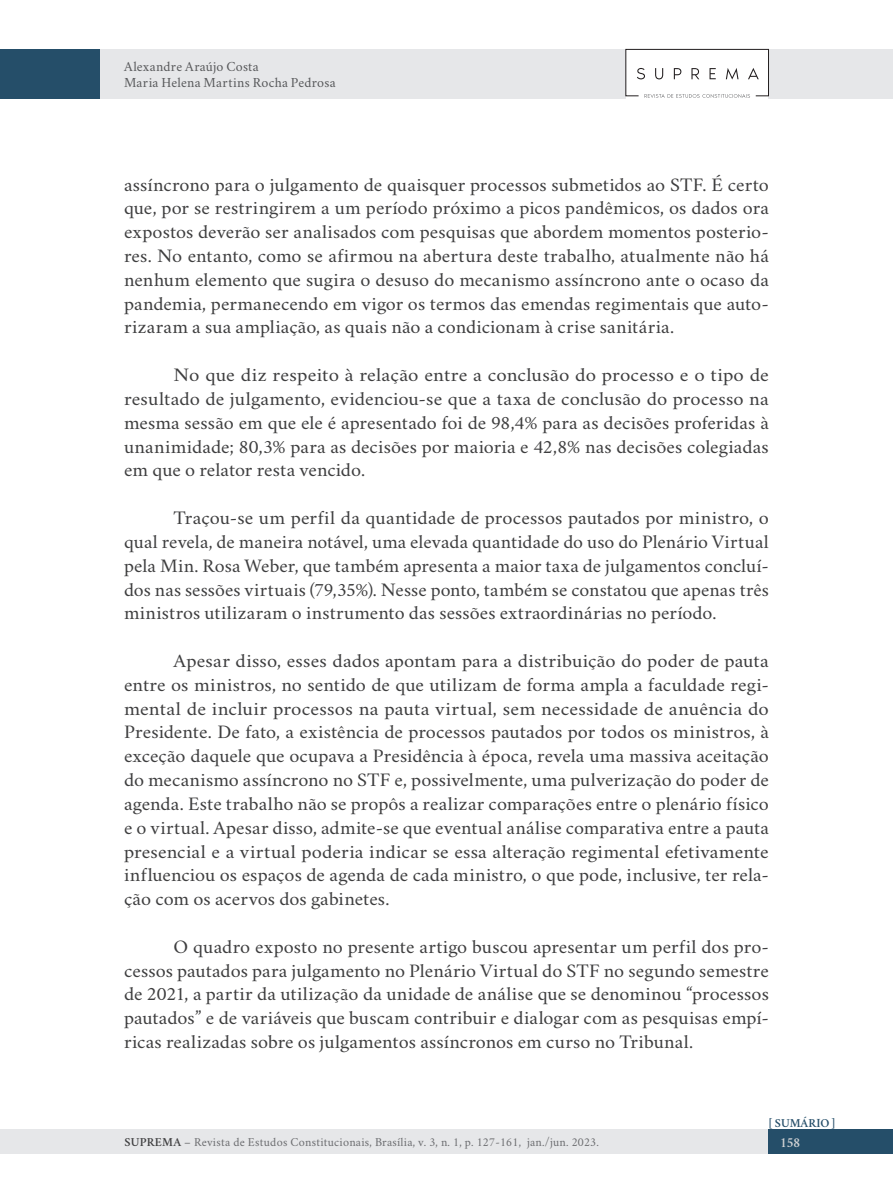
<style>
.page{position:relative;width:893px;height:1191px;background:#fff}
.page>*{position:absolute;margin:0;border:0;box-sizing:border-box;transform-origin:0 0}
.texto_corrido_pt{font:19.25px/23.8px "Crimson";letter-spacing:.005em;color:#3e3e3f;text-align:justify;scale:1.05 1}
.texto_corrido_pt-2{font:19.25px/23.8px "Crimson";letter-spacing:.005em;color:#3e3e3f;text-align:justify;scale:1.07 1}
.texto_corrido_pt-3{font:19.25px/23.8px "Crimson";letter-spacing:.005em;color:#3e3e3f;text-align:justify;scale:1.06 1}
.texto_corrido_pt-4{font:19.25px/23.8px "Crimson";letter-spacing:.005em;color:#3e3e3f;text-align:justify;scale:1.08 1}
.t1{font:14px/15.8px "Crimson";letter-spacing:.02em;color:#57585a}
.t2{font:600 14px "Crimson";color:#d1d2d4}
.t3{font:12.25px "Crimson";letter-spacing:.02em;color:#6c6d70}
.t4{font:600 12.25px "Crimson";color:#254e69}
.s1{font-weight:600;color:#3e3e3f}
</style>
<div class="page">
<div style="left:0;top:1129px;width:790px;height:25px;background:#e6e7e9"></div>
<div style="left:0;top:49px;width:892px;height:50px;background:#e6e7e9"></div>
<div style="left:768px;top:1129px;width:124px;height:25px;background:#254e69"></div>
<div style="left:0;top:49px;width:99px;height:50px;background:#254e69"></div>
<div style="left:626px;top:50px;width:142px;height:49px;background:#fff"></div>
<svg style="left:625px;top:48px;width:144px;height:50px"></svg>
<p class="t1" style="left:124px;top:57px;width:213px">Alexandre Araújo Costa<br>Maria Helena Martins Rocha Pedrosa</p>
<p class="texto_corrido_pt" style="left:124px;top:170px;width:616px">assíncrono para o julgamento de quaisquer processos submetidos ao STF. É certo que, por se restringirem a um período próximo a picos pandêmicos, os dados ora expostos deverão ser analisados com pesquisas que abordem momentos posterio&shy;res. No entanto, como se afirmou na abertura deste trabalho, atualmente não há nenhum elemento que sugira o desuso do mecanismo assíncrono ante o ocaso da pandemia, permanecendo em vigor os termos das emendas regimentais que auto&shy;rizaram a sua ampliação, as quais não a condicionam à crise sanitária.</p>
<p class="texto_corrido_pt-4" style="left:124px;top:360px;width:599px;text-indent:50px">No que diz respeito à relação entre a conclusão do processo e o tipo de resultado de julgamento, evidenciou-se que a taxa de conclusão do processo na mesma sessão em que ele é apresentado foi de 98,4% para as decisões proferidas à unanimidade; 80,3% para as decisões por maioria e 42,8% nas decisões colegiadas em que o relator resta vencido.</p>
<p class="texto_corrido_pt-3" style="left:124px;top:503px;width:610px;text-indent:50px">Traçou-se um perfil da quantidade de processos pautados por ministro, o qual revela, de maneira notável, uma elevada quantidade do uso do Plenário Virtual pela Min. Rosa Weber, que também apresenta a maior taxa de julgamentos concluí&shy;dos nas sessões virtuais (79,35%). Nesse ponto, também se constatou que apenas três ministros utilizaram o instrumento das sessões extraordinárias no período.</p>
<p class="texto_corrido_pt-2" style="left:124px;top:646px;width:604px;text-indent:50px">Apesar disso, esses dados apontam para a distribuição do poder de pauta entre os ministros, no sentido de que utilizam de forma ampla a faculdade regi&shy;mental de incluir processos na pauta virtual, sem necessidade de anuência do Presidente. De fato, a existência de processos pautados por todos os ministros, à exceção daquele que ocupava a Presidência à época, revela uma massiva aceitação do mecanismo assíncrono no STF e, possivelmente, uma pulverização do poder de agenda. Este trabalho não se propôs a realizar comparações entre o plenário físico e o virtual. Apesar disso, admite-se que eventual análise comparativa entre a pauta presencial e a virtual poderia indicar se essa alteração regimental efetivamente influenciou os espaços de agenda de cada ministro, o que pode, inclusive, ter rela&shy;ção com os acervos dos gabinetes.</p>
<p class="texto_corrido_pt" style="left:124px;top:932px;width:616px;text-indent:50px">O quadro exposto no presente artigo buscou apresentar um perfil dos pro&shy;cessos pautados para julgamento no Plenário Virtual do STF no segundo semestre de 2021, a partir da utilização da unidade de análise que se denominou “processos pautados” e de variáveis que buscam contribuir e dialogar com as pesquisas empí&shy;ricas realizadas sobre os julgamentos assíncronos em curso no Tribunal.</p>
<p class="t4" style="left:769px;top:1114px;width:68px">[ SUMÁRIO ]</p>
<p class="t3" style="left:125px;top:1132px;width:476px"><span class="s1">SUPREMA</span> – Revista de Estudos Constitucionais, Brasília, v. 3, n. 1, p. 127-161, jan./jun. 2023.</p>
<p class="t2" style="left:780px;top:1132px;width:21px">158</p>
</div>
